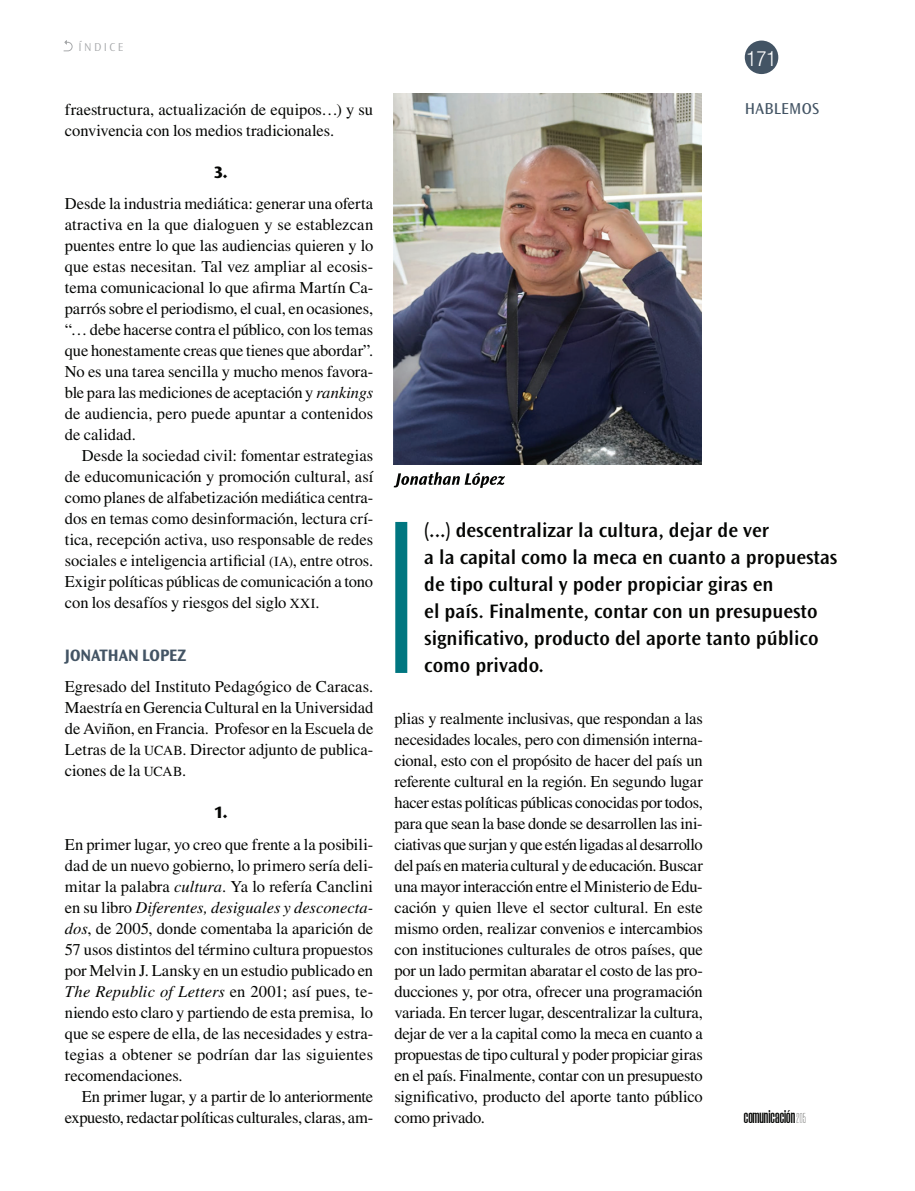
<style>
.page{position:relative;width:915px;height:1191px;background:#fff}
.page>*{position:absolute;margin:0;border:0;box-sizing:border-box;transform-origin:0 0}
.t1{font:300 condensed 21px "Helvetica Neue LT Std";color:#fff}
.t2{font:600 20.55px "Morganite";letter-spacing:.005em;color:#040503;scale:1.04 1}
.t3{font:600 20.25px/27px "Ocean Sans Std";color:#040503}
.t4{font:700 semi-expanded 17.25px "Ocean Sans Std";letter-spacing:-.005em;color:#435464;scale:.9 1}
.t5{font:800 17.25px "Ocean Sans Std";color:#040503}
.t6{font:16.5px/21px "Times LT Std";letter-spacing:-.01em;color:#040503;text-align:justify}
.t7{font:16.5px "Ocean Sans Std";letter-spacing:.015em;color:#435464}
.t8{font:300 12px "Ocean Sans Std";letter-spacing:.2em;color:#a7a9ab}
.s1{font-style:italic}
.s2{font-size:13.8px}
.s3{font-weight:100;font-size:14.25px}
</style>
<div class="page">
<div style="left:744px;top:41px;width:34px;height:33px;background:#435464;border-radius:50%"></div>
<svg style="left:64px;top:40px;width:8px;height:11px"></svg>
<img style="left:393px;top:94px;width:308px;height:371px">
<div style="left:395px;top:522px;width:12px;height:151px;background:#007680"></div>
<svg style="left:393px;top:472px;width:112px;height:16px"></svg>
<p class="t8" style="left:78px;top:40px;width:46px">ÍNDICE</p>
<p class="t6" style="left:65px;top:98px;width:310px">fraestructura, actualización de equipos…) y su convivencia con los medios tradicionales.</p>
<p class="t5" style="left:214px;top:162px;width:16px">3.</p>
<p class="t6" style="left:65px;top:193px;width:310px">Desde la industria mediática: generar una oferta atractiva en la que dialoguen y se establezcan puentes entre lo que las audiencias quieren y lo que estas necesitan. Tal vez ampliar al ecosis&shy;tema comunicacional lo que afirma Martín Ca&shy;parrós sobre el periodismo, el cual, en ocasiones, “… debe hacerse contra el público, con los temas que honestamente creas que tienes que abordar”.<br>No es una tarea sencilla y mucho menos favora&shy;ble para las mediciones de aceptación y <span class="s1">rankings </span>de audiencia, pero puede apuntar a contenidos de calidad.</p>
<p class="t6" style="left:65px;top:445px;width:310px;text-indent:17px">Desde la sociedad civil: fomentar estrategias de educomunicación y promoción cultural, así como planes de alfabetización mediática centra&shy;dos en temas como desinformación, lectura crí&shy;tica, recepción activa, uso responsable de redes sociales e inteligencia artificial <span class="s2">(IA)</span>, entre otros.<br>Exigir políticas públicas de comunicación a tono con los desafíos y riesgos del siglo <span class="s2">XXI</span>.</p>
<p class="t4" style="left:65px;top:645px;width:136px">JONATHAN LOPEZ</p>
<p class="t6" style="left:65px;top:676px;width:310px">Egresado del Instituto Pedagógico de Caracas.<br>Maestría en Gerencia Cultural en la Universidad de Aviñon, en Francia. Profesor en la Escuela de Letras de la <span class="s2">UCAB</span>. Director adjunto de publica&shy;ciones de la <span class="s2">UCAB</span>.</p>
<p class="t5" style="left:214px;top:803px;width:15px">1.</p>
<p class="t6" style="left:65px;top:833px;width:310px">En primer lugar, yo creo que frente a la posibili&shy;dad de un nuevo gobierno, lo primero sería deli&shy;mitar la palabra <span class="s1">cultura</span>. Ya lo refería Canclini en su libro <span class="s1">Diferentes, desiguales y desconecta&shy;dos</span>, de 2005, donde comentaba la aparición de 57 usos distintos del término cultura propuestos por Melvin J. Lansky en un estudio publicado en <span class="s1">The Republic of Letters</span> en 2001; así pues, te&shy;niendo esto claro y partiendo de esta premisa, lo que se espere de ella, de las necesidades y estra&shy;tegias a obtener se podrían dar las siguientes recomendaciones.</p>
<p class="t6" style="left:65px;top:1085px;width:310px;text-align:right">En primer lugar, y a partir de lo anteriormente expuesto, redactar políticas culturales, claras, am-</p>
<p class="t1" style="left:746px;top:46px;width:32px">171</p>
<p class="t7" style="left:744px;top:100px;width:76px">HABLEMOS</p>
<p class="t3" style="left:424px;top:517px;width:414px">(...) descentralizar la cultura, dejar de ver<br>a la capital como la meca en cuanto a propuestas de tipo cultural y poder propiciar giras en<br>el país. Finalmente, contar con un presupuesto significativo, producto del aporte tanto público como privado.</p>
<p class="t6" style="left:394px;top:707px;width:310px">plias y realmente inclusivas, que respondan a las necesidades locales, pero con dimensión interna&shy;cional, esto con el propósito de hacer del país un referente cultural en la región. En segundo lugar hacer estas políticas públicas conocidas por todos, para que sean la base donde se desarrollen las ini&shy;ciativas que surjan y que estén ligadas al desarrollo del país en materia cultural y de educación. Buscar una mayor interacción entre el Ministerio de Edu&shy;cación y quien lleve el sector cultural. En este mismo orden, realizar convenios e intercambios con instituciones culturales de otros países, que por un lado permitan abaratar el costo de las pro&shy;ducciones y, por otra, ofrecer una programación variada. En tercer lugar, descentralizar la cultura, dejar de ver a la capital como la meca en cuanto a propuestas de tipo cultural y poder propiciar giras en el país. Finalmente, contar con un presupuesto significativo, producto del aporte tanto público como privado.</p>
<p class="t2" style="left:743px;top:1105px;width:61px">comunicación<span class="s3">205</span></p>
</div>
